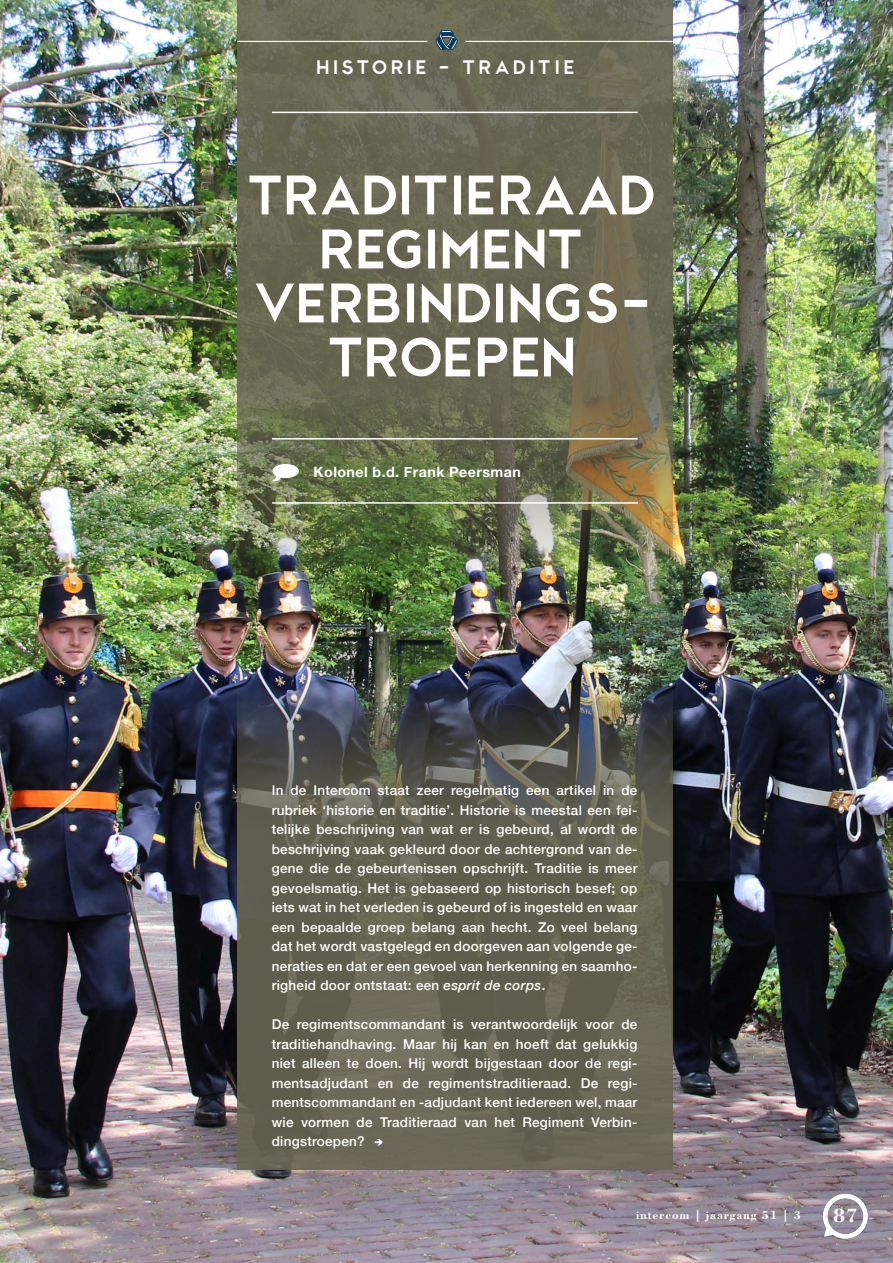
<style>
.page{position:relative;width:893px;height:1263px;background:#fff}
.page>*{position:absolute;margin:0;border:0;box-sizing:border-box;transform-origin:0 0}
.t1{font:55.5px/54px "CWG Sans";letter-spacing:-.01em;color:#fff;text-align:center}
.t2{font:700 20.1px "Bodoni BT";color:#fff}
.t3{font:19.5px "CWG Sans";letter-spacing:.17em;color:#fff}
.t4{font:700 14.25px "Helvetica Neue";letter-spacing:.03em;color:#fff}
.t5{font:500 13.5px/19.5px "Helvetica Neue";letter-spacing:.02em;color:#fff;text-align:justify}
.t6{font:700 12px "Bodoni BT";letter-spacing:.07em;color:#fff}
.s1{font-style:italic}
</style>
<div class="page">
<img style="left:0;top:0;width:893px;height:1263px">
<img style="left:237px;top:0;width:436px;height:586px">
<svg style="left:237px;top:685px;width:436px;height:485px;background:#605e52"></svg>
<hr style="left:272px;top:112px;width:366px;height:1px;background:#fff">
<hr style="left:466px;top:41px;width:207px;height:1px;background:#fff">
<hr style="left:272px;top:438px;width:366px;height:1px;background:#fff">
<hr style="left:272px;top:502px;width:366px;height:2px;background:#fff">
<svg style="left:272px;top:464px;width:27px;height:17px"></svg>
<svg style="left:375px;top:1139px;width:8px;height:6px"></svg>
<hr style="left:237px;top:41px;width:190px;height:1px;background:#fff">
<div style="left:823px;top:1194px;width:45px;height:44px;border:4px solid #fff;border-radius:50%"></div>
<svg style="left:824px;top:1225px;width:12px;height:12px"></svg>
<svg style="left:436px;top:30px;width:21px;height:20px"></svg>
<p class="t3" style="left:317px;top:57px;width:260px">HISTORIE - TRADITIE</p>
<p class="t1" style="left:249px;top:168px;width:412px">TRADITIERAAD<br>REGIMENT<br>VERBINDINGS-</p>
<p class="t1" style="left:330px;top:330px;width:251px">TROEPEN</p>
<p class="t4" style="left:313px;top:461px;width:209px">Kolonel b.d. Frank Peersman</p>
<p class="t5" style="left:272px;top:779px;width:367px">In de Intercom staat zeer regelmatig een artikel in de rubriek ‘historie en traditie’. Historie is meestal een fei&shy;telijke beschrijving van wat er is gebeurd, al wordt de beschrijving vaak gekleurd door de achtergrond van de&shy;gene die de gebeurtenissen opschrijft. Traditie is meer gevoelsmatig. Het is gebaseerd op historisch besef; op iets wat in het verleden is gebeurd of is ingesteld en waar een bepaalde groep belang aan hecht. Zo veel belang dat het wordt vastgelegd en doorgeven aan volgende ge&shy;neraties en dat er een gevoel van herkenning en saamho&shy;righeid door ontstaat: een <span class="s1">esprit de corps</span>.</p>
<p class="t5" style="left:272px;top:1013px;width:367px">De regimentscommandant is verantwoordelijk voor de traditiehandhaving. Maar hij kan en hoeft dat gelukkig niet alleen te doen. Hij wordt bijgestaan door de regi&shy;mentsadjudant en de regimentstraditieraad. De regi&shy;mentscommandant en -adjudant kent iedereen wel, maar wie vormen de Traditieraad van het Regiment Verbin&shy;dingstroepen?</p>
<p class="t6" style="left:636px;top:1208px;width:167px">intercom | jaargang 51 | 3</p>
<h2 class="t2" style="left:833px;top:1203px;width:26px">87</h2>
</div>
